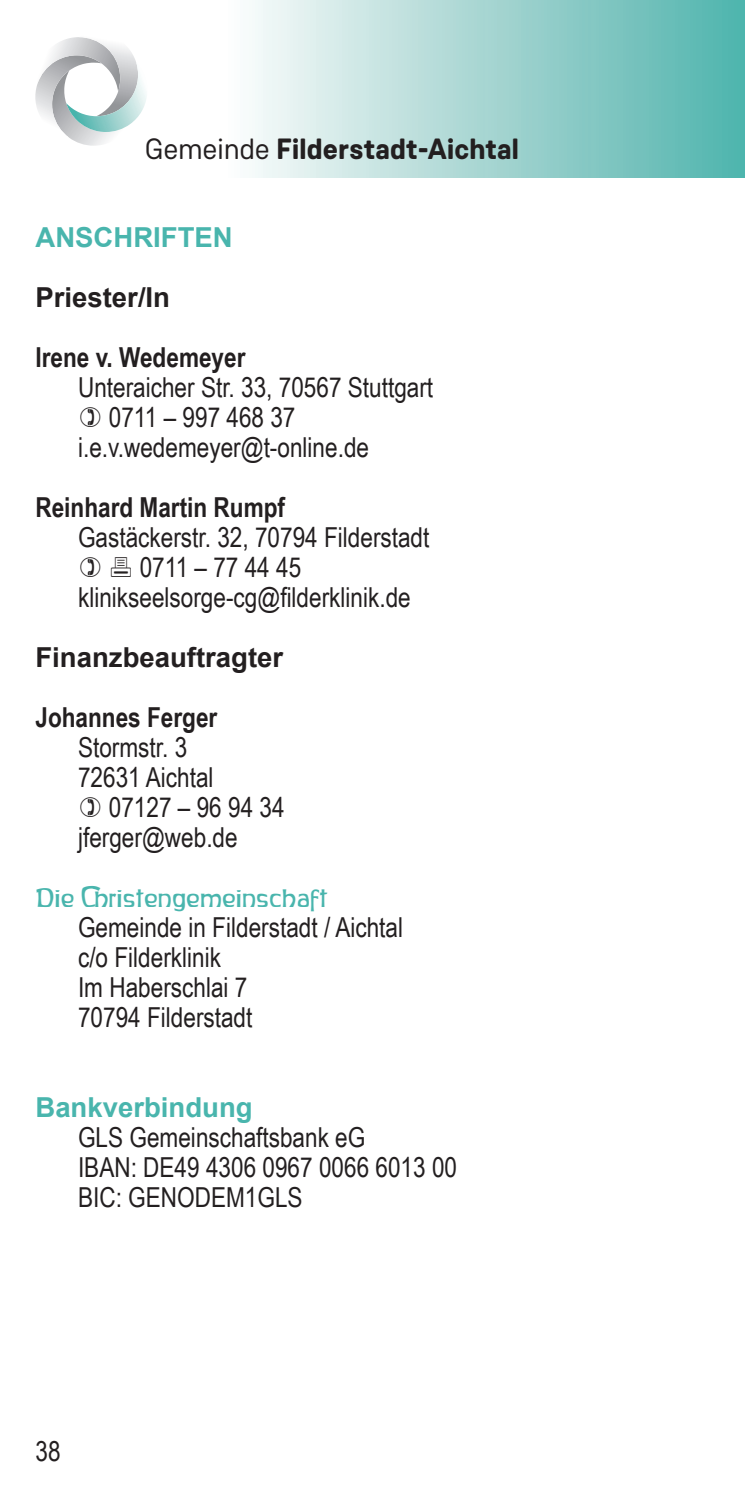
<style>
.page{position:relative;width:745px;height:1489px;background:#fff}
.page>*{position:absolute;margin:0;border:0;box-sizing:border-box;transform-origin:0 0}
.t1{font:700 29.25px "Weissenhof Grotesk";color:#231f20}
.Default{font:27.5px "Arial Narrow";color:#231f20}
.WW-Standard{font:27.5px/30px "Arial Narrow";color:#231f20}
.Default-2{font:700 27.5px "Arial Narrow";color:#231f20}
.WW-Standard-2{font:700 27.5px "Arial";color:#231f20}
.WW-Standard-3{font:700 27.5px "Arial";color:#49b5ad}
.s1{font-weight:400}
.s2{font-family:"CG2210";color:#49b5ad}
.s3{font-family:"Arial";font-weight:700;color:#49b5ad}
</style>
<div class="page">
<svg style="left:255px;top:0;width:489px;height:177px;background:#a1d4d1"></svg>
<svg style="left:35px;top:37px;width:111px;height:109px"></svg>
<img style="left:66px;top:103px;width:64px;height:29px">
<img style="left:96px;top:62px;width:42px;height:54px">
<p class="t1" style="left:145px;top:131px;width:375px"><span class="s1">Gemeinde</span> Filderstadt-Aichtal</p>
<p class="WW-Standard-3" style="left:35px;top:218px;width:199px">ANSCHRIFTEN</p>
<p class="WW-Standard-2" style="left:35px;top:278px;width:136px">Priester/In</p>
<p class="Default-2" style="left:35px;top:336px;width:211px">Irene v. Wedemeyer</p>
<p class="Default" style="left:78px;top:367px;width:356px">Unteraicher Str. 33, 70567 Stuttgart</p>
<p class="Default" style="left:109px;top:397px;width:188px">0711 – 997 468 37</p>
<p class="Default" style="left:78px;top:427px;width:292px">i.e.v.wedemeyer@t-online.de</p>
<p class="Default-2" style="left:35px;top:486px;width:251px">Reinhard Martin Rumpf</p>
<p class="Default" style="left:78px;top:517px;width:353px">Gastäckerstr. 32, 70794 Filderstadt</p>
<p class="Default" style="left:140px;top:547px;width:163px">0711 – 77 44 45</p>
<p class="Default" style="left:78px;top:577px;width:334px">klinikseelsorge-cg@filderklinik.de</p>
<p class="WW-Standard-2" style="left:35px;top:638px;width:249px">Finanzbeauftragter</p>
<p class="Default-2" style="left:35px;top:696px;width:183px">Johannes Ferger</p>
<p class="Default" style="left:78px;top:727px;width:111px">Stormstr. 3</p>
<p class="Default" style="left:78px;top:757px;width:137px">72631 Aichtal</p>
<p class="Default" style="left:109px;top:787px;width:177px">07127 – 96 94 34</p>
<p class="Default" style="left:78px;top:817px;width:161px">jferger@web.de</p>
<p class="WW-Standard" style="left:78px;top:881px;width:326px;text-indent:-43px"><span class="s2">Die ðristengemeinschaft<br></span>Gemeinde in Filderstadt / Aichtal c/o Filderklinik<br>Im Haberschlai 7<br>70794 Filderstadt</p>
<p class="WW-Standard" style="left:78px;top:1091px;width:380px;text-indent:-43px"><span class="s3">Bankverbindung<br></span>GLS Gemeinschaftsbank eG<br>IBAN: DE49 4306 0967 0066 6013 00<br>BIC: GENODEM1GLS</p>
<p class="WW-Standard" style="left:35px;top:1434px;width:27px">38</p>
</div>
